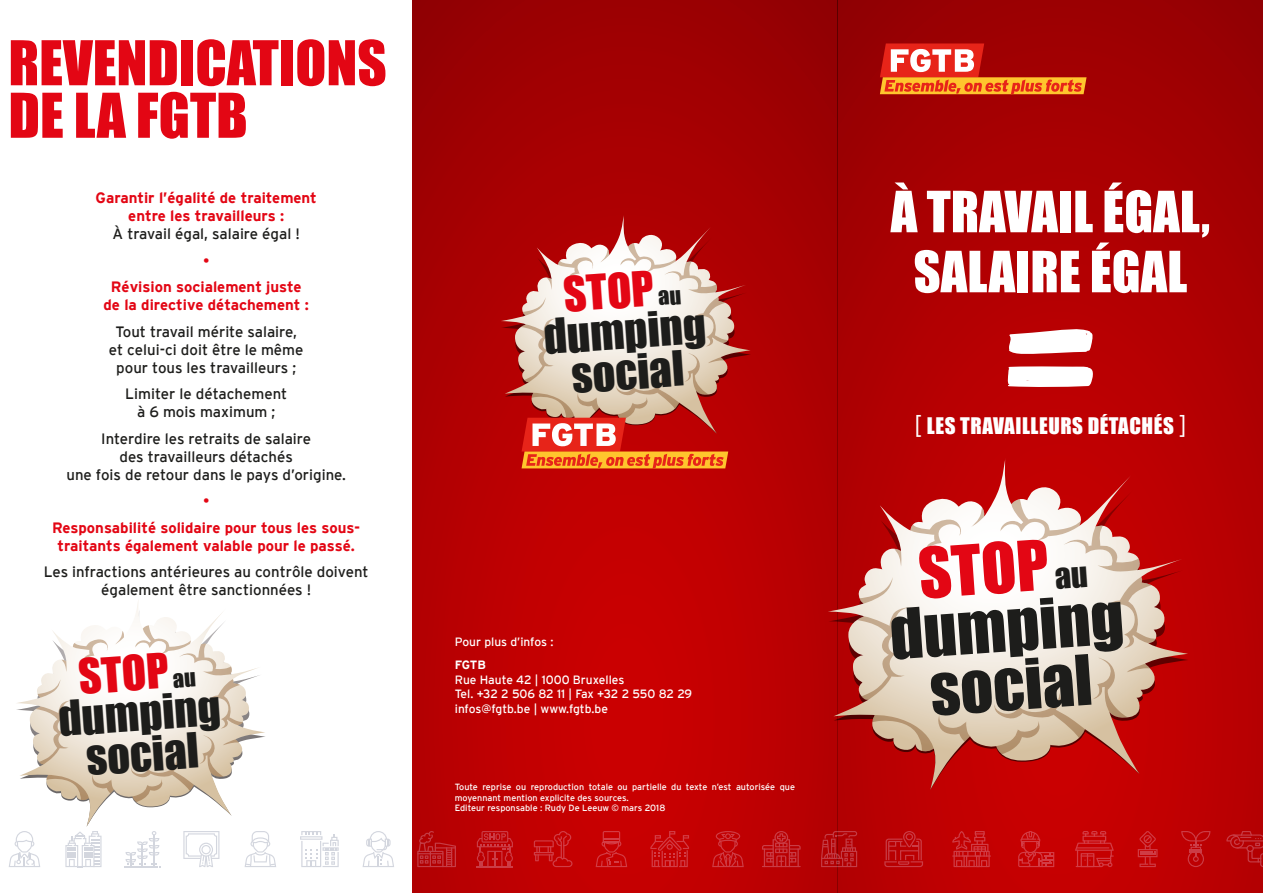
<style>
.page{position:relative;width:1263px;height:893px;background:#fff}
.page>*{position:absolute;margin:0;border:0;box-sizing:border-box;transform-origin:0 0}
.t1{font:64.2px/58.9px "Impact";color:#1d1d1b;text-align:center}
.t2{font:57px/52.5px "Impact";color:#e30614}
.t3{font:52.5px/60px "Impact";color:#fff;text-align:center}
.t4{font:44.55px/40.8px "Impact";color:#1d1d1b;text-align:center}
.t5{font:21px "Impact";letter-spacing:.025em;color:#fff}
.t6{font:15px/18px "Interstate";color:#1d1d1b;text-align:center}
.t7{font:700 15px/18px "Interstate";color:#e30614;text-align:center}
.t8{font:15px "Interstate";color:#e30614}
.t9{font:12px/14.4px "Interstate";color:#fff}
.t10{font:700 12px "Interstate";color:#fff}
.t11{font:9px/10.8px "Interstate";color:#fff}
.s1{color:#e30614}
.s2{font-size:22.2px}
.s3{font-family:"DIN Pro";font-size:25.5px}
.s4{font-size:32.1px}
</style>
<div class="page">
<div style="left:838px;top:0;width:425px;height:893px;background:linear-gradient(to bottom,#9f0002,#c40002)"></div>
<div style="left:412px;top:0;width:426px;height:893px;background:linear-gradient(to bottom,#9c0002,#c90001)"></div>
<svg style="left:1009px;top:327px;width:85px;height:28px"></svg>
<svg style="left:1007px;top:366px;width:86px;height:21px"></svg>
<svg style="left:884px;top:831px;width:39px;height:36px"></svg>
<hr style="left:300px;top:836px;width:22px;height:4px;background:#dadce3">
<svg style="left:301px;top:831px;width:38px;height:36px"></svg>
<svg style="left:650px;top:831px;width:39px;height:36px"></svg>
<hr style="left:952px;top:855px;width:39px;height:2px;background:#9299ae">
<svg style="left:952px;top:831px;width:38px;height:36px"></svg>
<svg style="left:1226px;top:831px;width:37px;height:36px"></svg>
<svg style="left:417px;top:831px;width:39px;height:36px"></svg>
<svg style="left:762px;top:831px;width:39px;height:35px"></svg>
<hr style="left:762px;top:866px;width:39px;height:1px;background:#9299ae">
<svg style="left:1075px;top:831px;width:39px;height:36px"></svg>
<svg style="left:534px;top:831px;width:38px;height:36px"></svg>
<svg style="left:1181px;top:831px;width:29px;height:36px"></svg>
<hr style="left:477px;top:866px;width:36px;height:1px;background:#9299ae">
<svg style="left:477px;top:831px;width:36px;height:35px"></svg>
<svg style="left:1018px;top:831px;width:36px;height:36px"></svg>
<svg style="left:65px;top:831px;width:37px;height:36px"></svg>
<svg style="left:362px;top:831px;width:32px;height:36px"></svg>
<svg style="left:9px;top:831px;width:31px;height:36px"></svg>
<svg style="left:712px;top:831px;width:32px;height:36px"></svg>
<svg style="left:245px;top:831px;width:31px;height:36px"></svg>
<svg style="left:596px;top:831px;width:31px;height:36px"></svg>
<svg style="left:821px;top:831px;width:36px;height:36px"></svg>
<svg style="left:1138px;top:831px;width:19px;height:36px"></svg>
<hr style="left:124px;top:866px;width:34px;height:1px;background:#9299ae">
<svg style="left:126px;top:831px;width:34px;height:36px"></svg>
<svg style="left:183px;top:831px;width:36px;height:36px"></svg>
<svg style="left:828px;top:457px;width:360px;height:333px"></svg>
<svg style="left:894px;top:549px;width:7px;height:18px"></svg>
<svg style="left:971px;top:507px;width:14px;height:20px"></svg>
<svg style="left:910px;top:516px;width:54px;height:41px"></svg>
<svg style="left:857px;top:577px;width:56px;height:123px"></svg>
<svg style="left:872px;top:715px;width:98px;height:37px"></svg>
<svg style="left:991px;top:693px;width:94px;height:61px"></svg>
<svg style="left:1000px;top:499px;width:156px;height:149px"></svg>
<svg style="left:1092px;top:658px;width:58px;height:61px"></svg>
<svg style="left:16px;top:604px;width:249px;height:223px"></svg>
<svg style="left:62px;top:659px;width:5px;height:13px"></svg>
<svg style="left:73px;top:631px;width:52px;height:34px"></svg>
<svg style="left:36px;top:679px;width:39px;height:86px"></svg>
<svg style="left:46px;top:775px;width:68px;height:26px"></svg>
<svg style="left:135px;top:625px;width:108px;height:104px"></svg>
<svg style="left:129px;top:735px;width:110px;height:67px"></svg>
<svg style="left:501px;top:214px;width:250px;height:231px"></svg>
<svg style="left:880px;top:43px;width:206px;height:52px"></svg>
<svg style="left:521px;top:243px;width:207px;height:226px"></svg>
<h2 class="t2" style="left:9px;top:35px;width:380px">REVENDICATIONS<br>DE LA FGTB</h2>
<p class="t7" style="left:96px;top:189px;width:223px">Garantir l’égalité de traitement entre les travailleurs :</p>
<p class="t6" style="left:113px;top:225px;width:189px">À travail égal, salaire égal !</p>
<p class="t8" style="left:203px;top:252px;width:8px">•</p>
<p class="t7" style="left:103px;top:278px;width:207px">Révision socialement juste de la directive détachement :</p>
<p class="t6" style="left:109px;top:322px;width:196px">Tout travail mérite salaire, et celui-ci doit être le même pour tous les travailleurs ;</p>
<p class="t6" style="left:125px;top:385px;width:163px">Limiter le détachement à 6 mois maximum ;</p>
<p class="t6" style="left:67px;top:429px;width:281px">Interdire les retraits de salaire<br>des travailleurs détachés<br>une fois de retour dans le pays d’origine.</p>
<p class="t8" style="left:203px;top:493px;width:8px">•</p>
<p class="t7" style="left:52px;top:518px;width:310px">Responsabilité solidaire pour tous les sous&shy;traitants également valable pour le passé.</p>
<p class="t6" style="left:44px;top:563px;width:326px">Les infractions antérieures au contrôle doivent également être sanctionnées !</p>
<h3 class="t4" style="left:54px;top:657px;width:164px;rotate:-4deg"><span class="s1">STOP</span> <span class="s2">au </span>dumping social</h3>
<h3 class="t4" style="left:539px;top:275px;width:164px;rotate:-4deg"><span class="s1">STOP</span> <span class="s2">au </span>dumping social</h3>
<p class="t9" style="left:455px;top:635px;width:100px">Pour plus d’infos :</p>
<p class="t10" style="left:455px;top:658px;width:33px">FGTB</p>
<p class="t9" style="left:455px;top:672px;width:239px">Rue Haute 42 | 1000 Bruxelles<br>Tel. +32 2 506 82 11 | Fax +32 2 550 82 29 infos@fgtb.be | www.fgtb.be</p>
<p class="t11" style="left:455px;top:781px;width:342px">Toute reprise ou reproduction totale ou partielle du texte n’est autorisée que moyennant mention explicite des sources.<br>Editeur responsable : Rudy De Leeuw © mars 2018</p>
<h3 class="t3" style="left:891px;top:180px;width:321px">À TRAVAIL ÉGAL,<br>SALAIRE ÉGAL</h3>
<h3 class="t5" style="left:914px;top:409px;width:274px"><span class="s3">[</span> LES TRAVAILLEURS DÉTACHÉS <span class="s3">]</span></h3>
<h1 class="t1" style="left:884px;top:545px;width:236px;rotate:-4deg"><span class="s1">STOP</span> <span class="s4">au </span>dumping social</h1>
</div>
